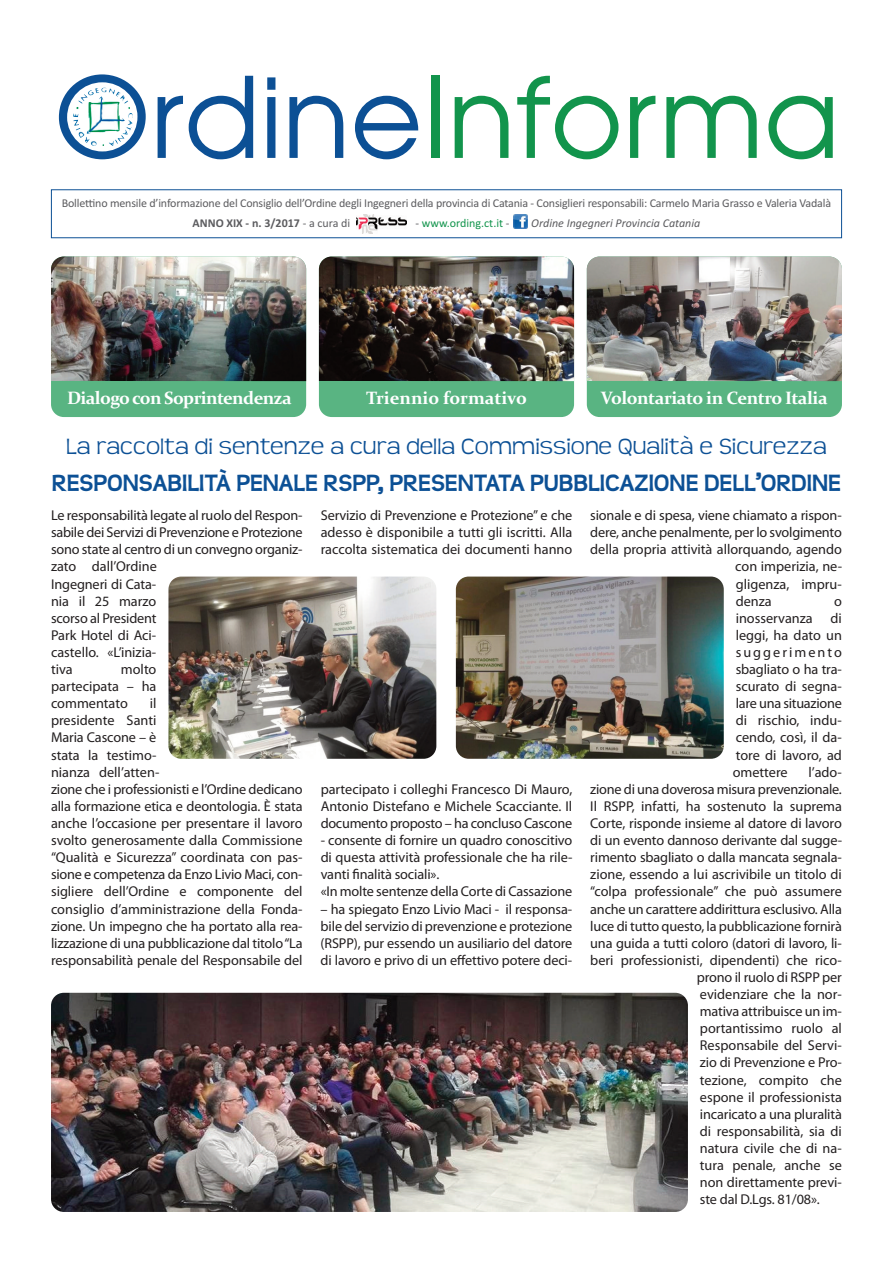
<style>
.page{position:relative;width:893px;height:1263px;background:#fff}
.page>*{position:absolute;margin:0;border:0;box-sizing:border-box;transform-origin:0 0}
.t1{font:111px "Avian";color:#12944c}
.t2{font:700 24px "Teen";letter-spacing:-.005em;color:#0c5095}
.t3{font:300 22.5px "Teen";color:#0c5095}
.t4{font:700 18px "Constantia";letter-spacing:-.025em;color:#fff}
.t5{font:700 18px "Constantia";color:#fff}
.t6{font:14.25px/17.1px "Myriad Pro";letter-spacing:-.01em;color:#231f20;text-align:justify}
.t7{font:12px/19.5px "Calibri";letter-spacing:-.015em;color:#5c5c5f}
.t8{font:italic 12px "Calibri";color:#5c5c5f}
.s1{color:#0c5095}
.s2{font-weight:700}
.s3{color:#fff}
.s4{color:#12944c}
</style>
<div class="page">
<img style="left:73px;top:87px;width:60px;height:47px">
<div style="left:319px;top:256px;width:255px;height:161px;background:#12944c;border-radius:13px;opacity:.7"></div>
<div style="left:51px;top:256px;width:255px;height:161px;background:#12944c;border-radius:13px;opacity:.7"></div>
<div style="left:587px;top:256px;width:255px;height:161px;background:#12944c;border-radius:13px;opacity:.7"></div>
<img style="left:51px;top:256px;width:255px;height:13px">
<img style="left:319px;top:256px;width:255px;height:13px">
<img style="left:587px;top:256px;width:255px;height:13px">
<img style="left:513px;top:215px;width:14px;height:14px">
<img style="left:356px;top:215px;width:50px;height:18px">
<img style="left:51px;top:993px;width:637px;height:219px;border-radius:13px">
<img style="left:456px;top:576px;width:268px;height:183px;border-radius:13px">
<img style="left:168px;top:576px;width:268px;height:183px;border-radius:13px">
<h1 class="t1" style="left:54px;top:52px;width:787px"><span class="s1">Ordine</span>Informa</h1>
<p class="t7" style="left:193px;top:193px;width:640px;text-indent:-131px">Bollettino mensile d’informazione del Consiglio dell’Ordine degli Ingegneri della provincia di Catania - Consiglieri responsabili: Carmelo Maria Grasso e Valeria Vadalà<br><span class="s2">ANNO XIX - n. 3/2017</span> - a cura di <span class="s3">I pressssssss</span> - <span class="s4">www.ording.ct.it</span> -</p>
<p class="t8" style="left:531px;top:215px;width:171px">Ordine Ingegneri Provincia Catania</p>
<p class="t4" style="left:67px;top:387px;width:226px">Dialogo con Soprintendenza</p>
<p class="t5" style="left:366px;top:387px;width:162px">Triennio formativo</p>
<p class="t4" style="left:601px;top:387px;width:228px">Volontariato in Centro Italia</p>
<h3 class="t3" style="left:66px;top:433px;width:762px">La raccolta di sentenze a cura della Commissione Qualità e Sicurezza</h3>
<h2 class="t2" style="left:52px;top:469px;width:791px">RESPONSABILITÀ PENALE RSPP, PRESENTATA PUBBLICAZIONE DELL’ORDINE</h2>
<p class="t6" style="left:51px;top:508px;width:253px;text-align:left">Le responsabilità legate al ruolo del Respon&shy;sabile dei Servizi di Prevenzione e Protezione sono state al centro di un convegno organiz&shy;zato dall’Ordine<br>Ingegneri di Cata-<br>nia il 25 marzo<br>scorso al President<br>Park Hotel di Aci-<br>castello. «L’inizia-<br>tiva</p>
<p class="t6" style="left:51px;top:662px;width:107px;text-indent:70px">molto partecipata – ha commentato</p>
<p class="t6" style="left:51px;top:696px;width:253px;text-align:left;text-indent:99px">il<br>presidente Santi<br>Maria Cascone – è<br>stata la testimo-<br>nianza dell’atten-<br>zione che i professionisti e l’Ordine dedicano alla formazione etica e deontologia. È stata anche l’occasione per presentare il lavoro svolto generosamente dalla Commissione “Qualità e Sicurezza” coordinata con pas&shy;sione e competenza da Enzo Livio Maci, con&shy;sigliere dell’Ordine e componente del consiglio d’amministrazione della Fonda&shy;zione. Un impegno che ha portato alla rea&shy;lizzazione di una pubblicazione dal titolo“La responsabilità penale del Responsabile del</p>
<p class="t6" style="left:321px;top:508px;width:253px">Servizio di Prevenzione e Protezione” e che adesso è disponibile a tutti gli iscritti. Alla raccolta sistematica dei documenti hanno</p>
<p class="t6" style="left:321px;top:782px;width:253px">partecipato i colleghi Francesco Di Mauro, Antonio Distefano e Michele Scacciante. Il documento proposto – ha concluso Cascone</p>
<p class="t6" style="left:321px;top:833px;width:253px;text-align:left">- consente di fornire un quadro conoscitivo di questa attività professionale che ha rile&shy;vanti finalità sociali».<br>«In molte sentenze della Corte di Cassazione</p>
<p class="t6" style="left:321px;top:901px;width:253px">– ha spiegato Enzo Livio Maci - il responsa&shy;bile del servizio di prevenzione e protezione (RSPP), pur essendo un ausiliario del datore di lavoro e privo di un effettivo potere deci-</p>
<p class="t6" style="left:590px;top:508px;width:253px">sionale e di spesa, viene chiamato a rispon-</p>
<p class="t6" style="left:590px;top:525px;width:253px">dere, anche penalmente, per lo svolgimento</p>
<p class="t6" style="left:590px;top:542px;width:253px">della propria attività allorquando, agendo</p>
<p class="t6" style="left:735px;top:559px;width:108px">con imperizia, ne-</p>
<p class="t6" style="left:736px;top:576px;width:108px">gligenza, impru-</p>
<p class="t6" style="left:736px;top:593px;width:38px">denza</p>
<p class="t6" style="left:733px;top:593px;width:111px;text-indent:101px">o inosservanza di leggi, ha dato un suggerimento sbagliato o ha tra&shy;scurato di segna&shy;lare una situazione di rischio, indu&shy;cendo, così, il da&shy;tore di lavoro, ad omettere</p>
<p class="t6" style="left:808px;top:764px;width:35px">l’ado-</p>
<p class="t6" style="left:590px;top:782px;width:253px">zione di una doverosa misura prevenzionale.</p>
<p class="t6" style="left:590px;top:799px;width:253px">Il RSPP, infatti, ha sostenuto la suprema</p>
<p class="t6" style="left:590px;top:816px;width:253px">Corte, risponde insieme al datore di lavoro</p>
<p class="t6" style="left:590px;top:833px;width:253px">di un evento dannoso derivante dal sugge-</p>
<p class="t6" style="left:590px;top:850px;width:253px">rimento sbagliato o dalla mancata segnala-</p>
<p class="t6" style="left:590px;top:867px;width:253px">zione, essendo a lui ascrivibile un titolo di</p>
<p class="t6" style="left:590px;top:884px;width:253px">“colpa professionale” che può assumere</p>
<p class="t6" style="left:590px;top:901px;width:253px">anche un carattere addirittura esclusivo. Alla</p>
<p class="t6" style="left:590px;top:918px;width:253px">luce di tutto questo, la pubblicazione fornirà</p>
<p class="t6" style="left:590px;top:935px;width:253px">una guida a tutti coloro (datori di lavoro, li-</p>
<p class="t6" style="left:590px;top:953px;width:253px">beri professionisti, dipendenti) che rico-</p>
<p class="t6" style="left:697px;top:970px;width:147px">prono il ruolo di RSPP per</p>
<p class="t6" style="left:700px;top:987px;width:143px">evidenziare che la nor-</p>
<p class="t6" style="left:700px;top:1004px;width:143px">mativa attribuisce un im-</p>
<p class="t6" style="left:700px;top:1021px;width:143px">portantissimo ruolo al</p>
<p class="t6" style="left:700px;top:1038px;width:143px">Responsabile del Servi-</p>
<p class="t6" style="left:700px;top:1055px;width:144px">zio di Prevenzione e Pro-</p>
<p class="t6" style="left:700px;top:1072px;width:143px">tezione, compito che</p>
<p class="t6" style="left:700px;top:1089px;width:143px">espone il professionista</p>
<p class="t6" style="left:700px;top:1106px;width:143px">incaricato a una pluralità</p>
<p class="t6" style="left:700px;top:1124px;width:143px">di responsabilità, sia di</p>
<p class="t6" style="left:700px;top:1141px;width:143px">natura civile che di na-</p>
<p class="t6" style="left:700px;top:1158px;width:143px">tura penale, anche se</p>
<p class="t6" style="left:700px;top:1175px;width:143px">non direttamente previ-</p>
<p class="t6" style="left:700px;top:1192px;width:121px">ste dal D.Lgs. 81/08».</p>
</div>
